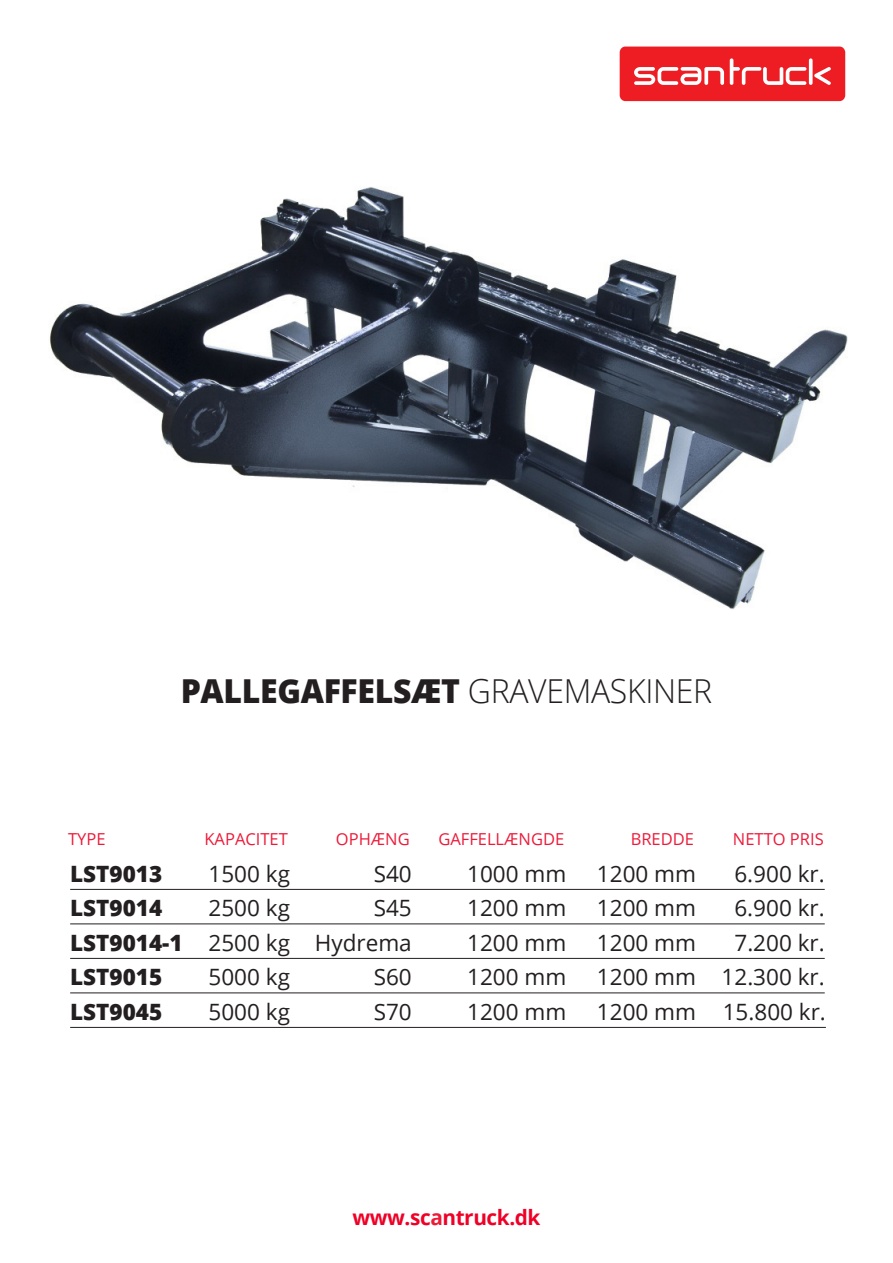
<style>
.page{position:relative;width:893px;height:1263px;background:#fff}
.page>*{position:absolute;margin:0;border:0;box-sizing:border-box;transform-origin:0 0}
.t1{font:800 33px "Open Sans";letter-spacing:-.01em;color:#231f20}
.t2{font:22.5px/34.5px "Open Sans";color:#231f20;text-align:justify}
.t3{font:800 22.5px "Open Sans";color:#231f20}
.t4{font:700 21px "Open Sans";letter-spacing:-.02em;color:#ef0027}
.t5{font:16.5px "Open Sans";color:#ed1a3a}
.s1{font-weight:300}
.s2{color:#ed1a38}
</style>
<div class="page">
<img style="left:49px;top:187px;width:798px;height:422px">
<hr style="left:70px;top:889px;width:755px;height:1px;background:#231f20">
<hr style="left:70px;top:923px;width:755px;height:1px;background:#231f20">
<hr style="left:70px;top:958px;width:755px;height:1px;background:#231f20">
<hr style="left:70px;top:992px;width:755px;height:1px;background:#231f20">
<hr style="left:70px;top:1027px;width:756px;height:1px;background:#231f20">
<div style="left:620px;top:47px;width:225px;height:54px;background:#ee1d23;border-radius:6px"></div>
<svg style="left:634px;top:67px;width:90px;height:18px"></svg>
<svg style="left:730px;top:58px;width:76px;height:27px"></svg>
<svg style="left:809px;top:58px;width:4px;height:27px"></svg>
<svg style="left:814px;top:67px;width:17px;height:18px"></svg>
<p class="t1" style="left:181px;top:666px;width:533px">PALLEGAFFELSÆT <span class="s1">GRAVEMASKINER</span></p>
<p class="t5" style="left:68px;top:828px;width:39px">TYPE</p>
<p class="t5" style="left:204px;top:828px;width:85px">KAPACITET</p>
<p class="t5" style="left:336px;top:828px;width:75px">OPHÆNG</p>
<p class="t5" style="left:438px;top:828px;width:127px">GAFFELLÆNGDE</p>
<p class="t5" style="left:733px;top:828px;width:92px">NETTO PRIS</p>
<p class="t2" style="left:597px;top:856px;width:101px">1200 mm<br>1200 mm</p>
<p class="t2" style="left:597px;top:925px;width:101px">1200 mm</p>
<p class="t2" style="left:597px;top:959px;width:101px">1200 mm<br>1200 mm</p>
<p class="t5" style="left:631px;top:828px;width:65px">BREDDE</p>
<p class="t3" style="left:70px;top:856px;width:94px">LST9013</p>
<p class="t2" style="left:734px;top:856px;width:92px">6.900 kr.</p>
<p class="t3" style="left:70px;top:891px;width:94px">LST9014</p>
<p class="t2" style="left:734px;top:890px;width:92px">6.900 kr.</p>
<p class="t3" style="left:70px;top:925px;width:114px">LST9014-1</p>
<p class="t2" style="left:734px;top:925px;width:92px">7.200 kr.</p>
<p class="t3" style="left:70px;top:960px;width:94px">LST9015</p>
<p class="t2" style="left:722px;top:959px;width:105px">12.300 kr.</p>
<p class="t3" style="left:70px;top:994px;width:94px">LST9045</p>
<p class="t2" style="left:723px;top:994px;width:105px">15.800 kr.</p>
<p class="t2" style="left:209px;top:856px;width:83px">1500 kg 2500 kg 2500 kg</p>
<p class="t2" style="left:209px;top:959px;width:83px">5000 kg</p>
<p class="t2" style="left:209px;top:994px;width:83px">5000 kg</p>
<p class="t2" style="left:315px;top:856px;width:98px;text-align:right">S40<br>S45<br>Hydrema</p>
<p class="t2" style="left:374px;top:959px;width:40px">S60</p>
<p class="t2" style="left:374px;top:994px;width:40px">S70</p>
<p class="t2" style="left:467px;top:856px;width:101px">1000 mm 1200 mm 1200 mm 1200 mm</p>
<p class="t2" style="left:467px;top:994px;width:101px">1200 mm</p>
<p class="t4" style="left:352px;top:1202px;width:189px">www.sc<span class="s2">a</span>ntruck.dk</p>
</div>
